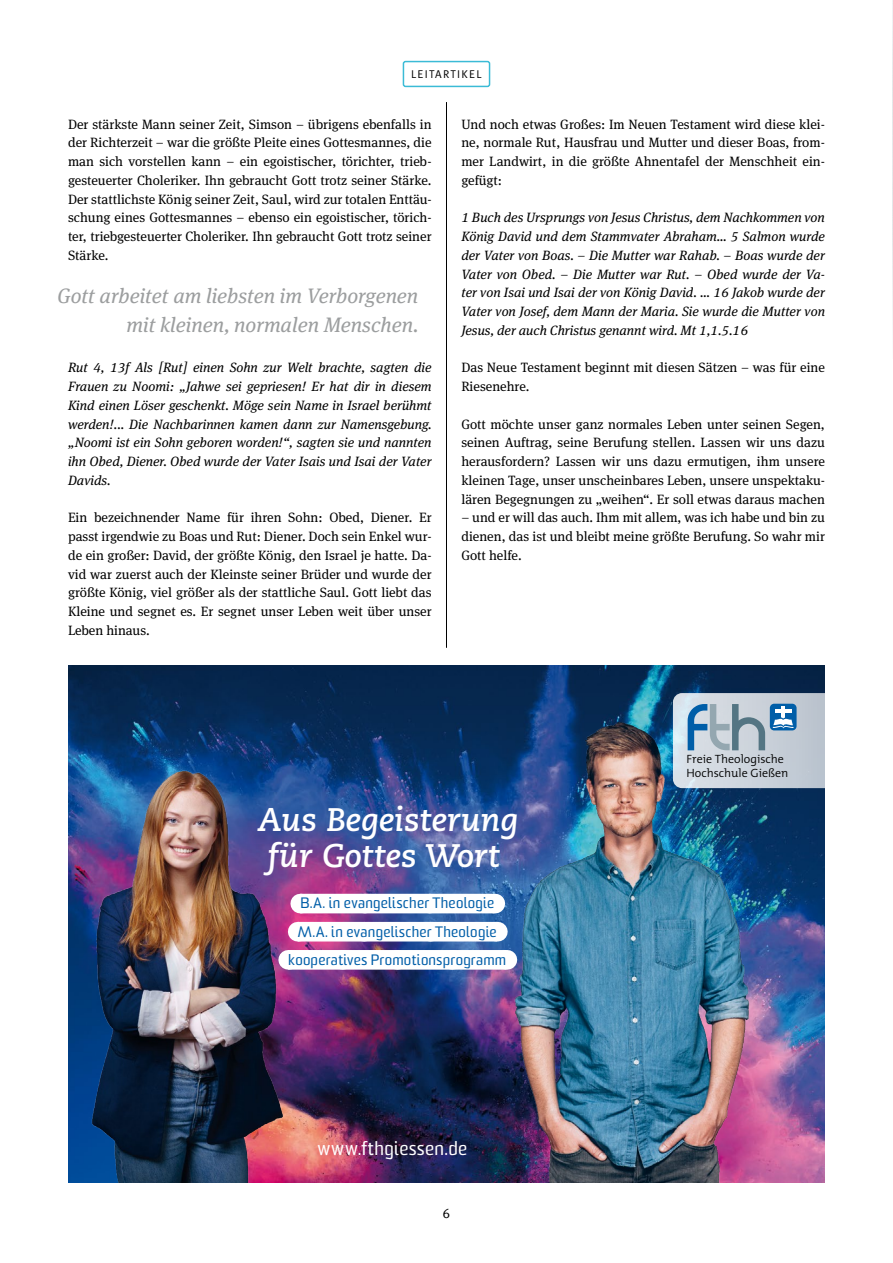
<style>
.page{position:relative;width:893px;height:1263px;background:#fff}
.page>*{position:absolute;margin:0;border:0;box-sizing:border-box;transform-origin:0 0}
.t1{font:italic 700 32.55px/36px "Caecilia";color:#fff}
.t2{font:italic 20.85px/29.1px "Meta Serif Pro";color:#9c9e9f;text-align:right}
.t3{font:18.75px "Sommet";letter-spacing:.035em;color:#fff}
.t4{font:14.7px/28px "Sommet";letter-spacing:.02em;color:#005ea8;text-align:center}
.t5{font:13.5px/18.8px "Meta Serif Pro";color:#000;text-align:justify}
.t6{font:italic 13.5px/18.8px "Meta Serif Pro";color:#000;text-align:justify}
.t7{font:13.5px "Meta OT";color:#000}
.t8{font:300 12px/13.6px "The Mix";color:#000}
.t9{font:11.25px "Meta OT";letter-spacing:.12em;color:#000}
</style>
<div class="page">
<div style="left:403px;top:61px;width:87px;height:26px;border:2px solid #3bbbd6;border-radius:2px"></div>
<hr style="left:446px;top:102px;width:1px;height:546px;background:#000">
<img style="left:892px;top:0;width:1px;height:318px">
<img style="left:68px;top:665px;width:757px;height:517px">
<img style="left:489px;top:722px;width:273px;height:460px">
<img style="left:73px;top:767px;width:257px;height:415px">
<svg style="left:673px;top:693px;width:152px;height:95px;background:#b7c6d3"></svg>
<div style="left:300px;top:894px;width:194px;height:19px;background:#fff"></div>
<svg style="left:494px;top:894px;width:1px;height:19px"></svg>
<div style="left:298px;top:922px;width:199px;height:19px;background:#fff"></div>
<svg style="left:497px;top:922px;width:1px;height:19px"></svg>
<div style="left:288px;top:950px;width:218px;height:20px;background:#fff"></div>
<svg style="left:343px;top:969px;width:136px;height:1px"></svg>
<svg style="left:506px;top:950px;width:1px;height:20px"></svg>
<p class="t9" style="left:411px;top:67px;width:72px">LEITARTIKEL</p>
<p class="t5" style="left:68px;top:114px;width:365px">Der stärkste Mann seiner Zeit, Simson – übrigens ebenfalls in der Richterzeit – war die größte Pleite eines Gottesmannes, die man sich vorstellen kann – ein egoistischer, törichter, trieb&shy;gesteuerter Choleriker. Ihn gebraucht Gott trotz seiner Stärke.<br>Der stattlichste König seiner Zeit, Saul, wird zur totalen Enttäu&shy;schung eines Gottesmannes – ebenso ein egoistischer, törich&shy;ter, triebgesteuerter Choleriker. Ihn gebraucht Gott trotz seiner Stärke.</p>
<h2 class="t2" style="left:57px;top:280px;width:363px">Gott arbeitet am liebsten im Verborgenen mit kleinen, normalen Menschen.</h2>
<p class="t6" style="left:68px;top:358px;width:365px">Rut 4, 13f Als [Rut] einen Sohn zur Welt brachte, sagten die Frauen zu Noomi: „Jahwe sei gepriesen! Er hat dir in diesem Kind einen Löser geschenkt. Möge sein Name in Israel berühmt werden!... Die Nachbarinnen kamen dann zur Namensgebung. „Noomi ist ein Sohn geboren worden!“, sagten sie und nannten ihn Obed, Diener. Obed wurde der Vater Isais und Isai der Vater Davids.</p>
<p class="t5" style="left:68px;top:508px;width:365px">Ein bezeichnender Name für ihren Sohn: Obed, Diener. Er passt irgendwie zu Boas und Rut: Diener. Doch sein Enkel wur&shy;de ein großer: David, der größte König, den Israel je hatte. Da&shy;vid war zuerst auch der Kleinste seiner Brüder und wurde der größte König, viel größer als der stattliche Saul. Gott liebt das Kleine und segnet es. Er segnet unser Leben weit über unser Leben hinaus.</p>
<p class="t5" style="left:461px;top:114px;width:365px">Und noch etwas Großes: Im Neuen Testament wird diese klei&shy;ne, normale Rut, Hausfrau und Mutter und dieser Boas, from&shy;mer Landwirt, in die größte Ahnentafel der Menschheit ein&shy;gefügt:</p>
<p class="t6" style="left:461px;top:208px;width:365px">1 Buch des Ursprungs von Jesus Christus, dem Nachkommen von König David und dem Stammvater Abraham… 5 Salmon wurde der Vater von Boas. – Die Mutter war Rahab. – Boas wurde der Vater von Obed. – Die Mutter war Rut. – Obed wurde der Va&shy;ter von Isai und Isai der von König David. … 16 Jakob wurde der Vater von Josef, dem Mann der Maria. Sie wurde die Mutter von Jesus, der auch Christus genannt wird. Mt 1,1.5.16</p>
<p class="t5" style="left:461px;top:358px;width:365px">Das Neue Testament beginnt mit diesen Sätzen – was für eine<br>Riesenehre.</p>
<p class="t5" style="left:461px;top:414px;width:365px">Gott möchte unser ganz normales Leben unter seinen Segen, seinen Auftrag, seine Berufung stellen. Lassen wir uns dazu herausfordern? Lassen wir uns dazu ermutigen, ihm unsere kleinen Tage, unser unscheinbares Leben, unsere unspektaku&shy;lären Begegnungen zu „weihen“. Er soll etwas daraus machen</p>
<p class="t5" style="left:461px;top:508px;width:365px">– und er will das auch. Ihm mit allem, was ich habe und bin zu dienen, das ist und bleibt meine größte Berufung. So wahr mir Gott helfe.</p>
<p class="t8" style="left:686px;top:752px;width:103px">Freie Theologische<br>Hochschule Gießen</p>
<h1 class="t1" style="left:258px;top:802px;width:262px">Aus Begeisterung für Gottes Wort</h1>
<p class="t4" style="left:288px;top:890px;width:219px">B.A. in evangelischer Theologie<br>M.A. in evangelischer Theologie kooperatives Promotionsprogramm</p>
<h3 class="t3" style="left:317px;top:1136px;width:151px">www.fthgiessen.de</h3>
<p class="t7" style="left:443px;top:1205px;width:9px">6</p>
</div>
